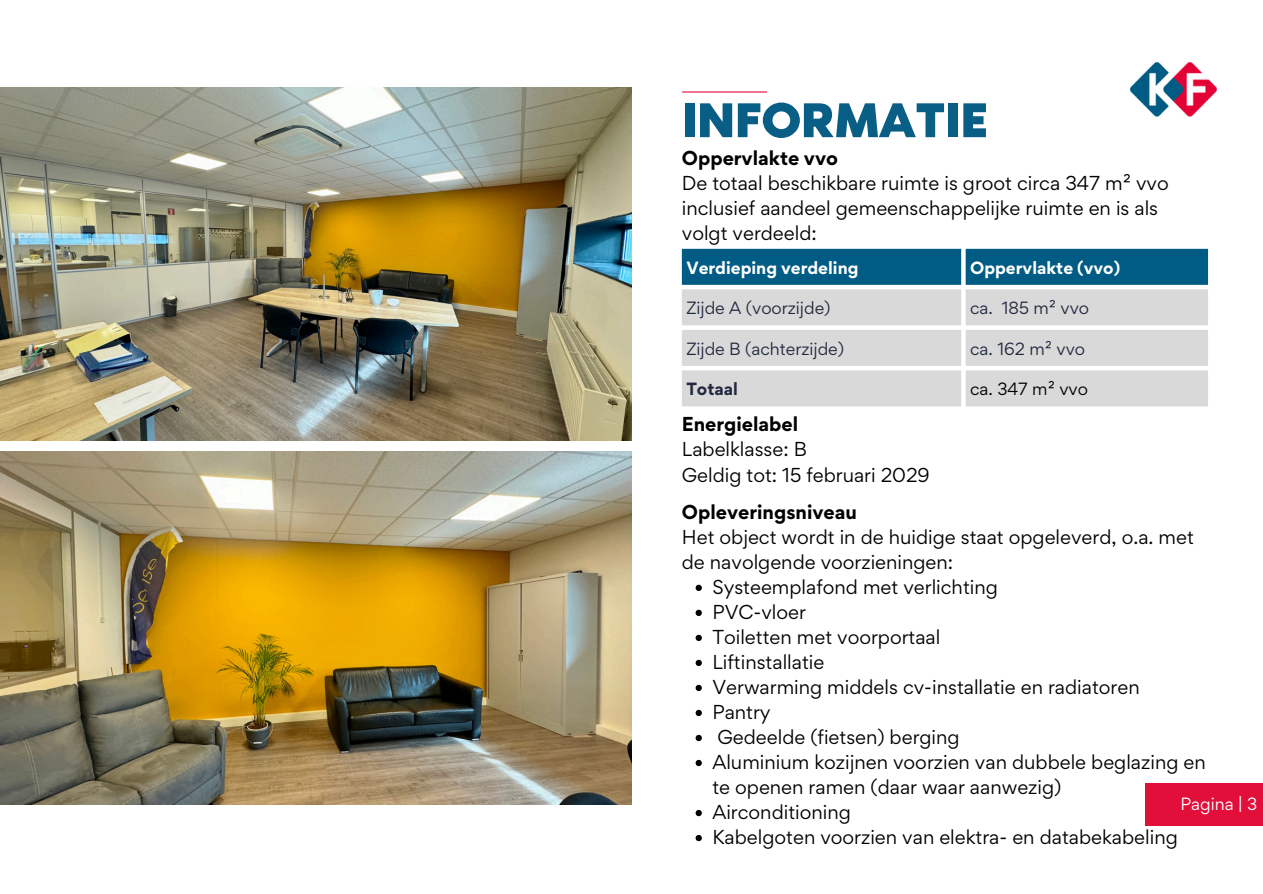
<style>
.page{position:relative;width:1263px;height:894px;background:#fff}
.page>*{position:absolute;margin:0;border:0;box-sizing:border-box;transform-origin:0 0}
.t1{font:61.35px "RTL Media Pro Medium";color:#095e86}
.t2{font:18px/25px "Gordita";color:#000}
.t3{font:15.75px "Gordita";color:#22283f}
.t4{font:700 15.75px "Gordita";color:#fff}
.t5{font:15.75px "Gordita";color:#000}
.t6{font:15.75px "Gordita";color:#fff}
.t7{font:700 15.75px "Gordita";color:#22283f}
.s1{font-weight:700}
</style>
<div class="page">
<hr style="left:682px;top:91px;width:85px;height:2px;background:#e10f3a">
<img style="left:1130px;top:62px;width:87px;height:55px">
<div style="left:1146px;top:782px;width:117px;height:43px;background:#e10f3a"></div>
<img style="left:0;top:87px;width:631px;height:353px">
<img style="left:0;top:451px;width:631px;height:353px">
<svg style="left:696px;top:584px;width:6px;height:6px"></svg>
<svg style="left:696px;top:609px;width:6px;height:6px"></svg>
<svg style="left:696px;top:634px;width:6px;height:6px"></svg>
<svg style="left:696px;top:659px;width:6px;height:6px"></svg>
<svg style="left:696px;top:684px;width:6px;height:6px"></svg>
<svg style="left:696px;top:709px;width:6px;height:6px"></svg>
<svg style="left:696px;top:734px;width:6px;height:6px"></svg>
<svg style="left:696px;top:759px;width:6px;height:6px"></svg>
<svg style="left:696px;top:809px;width:6px;height:6px"></svg>
<svg style="left:696px;top:835px;width:6px;height:5px"></svg>
<div style="left:682px;top:249px;width:526px;height:36px;background:#005c84"></div>
<svg style="left:682px;top:289px;width:526px;height:117px;background:#dcdcdc"></svg>
<p class="t1" style="left:682px;top:93px;width:308px">INFORMATIE</p>
<h2 class="t2" style="left:682px;top:145px;width:488px"><span class="s1">Oppervlakte vvo<br></span>De totaal beschikbare ruimte is groot circa 347 m² vvo inclusief aandeel gemeenschappelijke ruimte en is als volgt verdeeld:</h2>
<p class="t4" style="left:686px;top:257px;width:174px">Verdieping verdeling</p>
<p class="t4" style="left:970px;top:257px;width:151px">Oppervlakte (vvo)</p>
<p class="t3" style="left:686px;top:297px;width:146px">Zijde A (voorzijde)</p>
<p class="t3" style="left:970px;top:297px;width:121px">ca. 185 m² vvo</p>
<p class="t3" style="left:686px;top:338px;width:159px">Zijde B (achterzijde)</p>
<p class="t3" style="left:970px;top:338px;width:116px">ca. 162 m² vvo</p>
<p class="t7" style="left:686px;top:378px;width:53px">Totaal</p>
<p class="t5" style="left:970px;top:378px;width:119px">ca. 347 m² vvo</p>
<h2 class="t2" style="left:682px;top:411px;width:249px"><span class="s1">Energielabel<br></span>Labelklasse: B<br>Geldig tot: 15 februari 2029</h2>
<p class="t2" style="left:682px;top:499px;width:514px"><span class="s1">Opleveringsniveau<br></span>Het object wordt in de huidige staat opgeleverd, o.a. met de navolgende voorzieningen:</p>
<p class="t2" style="left:712px;top:574px;width:287px">Systeemplafond met verlichting</p>
<p class="t2" style="left:712px;top:599px;width:95px">PVC-vloer</p>
<p class="t2" style="left:712px;top:624px;width:229px">Toiletten met voorportaal</p>
<p class="t2" style="left:712px;top:649px;width:113px">Liftinstallatie</p>
<p class="t2" style="left:712px;top:674px;width:429px">Verwarming middels cv-installatie en radiatoren</p>
<p class="t2" style="left:712px;top:699px;width:60px">Pantry</p>
<p class="t2" style="left:717px;top:724px;width:244px">Gedeelde (fietsen) berging</p>
<p class="t2" style="left:712px;top:749px;width:495px">Aluminium kozijnen voorzien van dubbele beglazing en te openen ramen (daar waar aanwezig)</p>
<p class="t2" style="left:712px;top:799px;width:140px">Airconditioning</p>
<p class="t2" style="left:712px;top:824px;width:467px">Kabelgoten voorzien van elektra- en databekabeling</p>
<h2 class="t6" style="left:1180px;top:793px;width:78px">Pagina | 3</h2>
</div>
